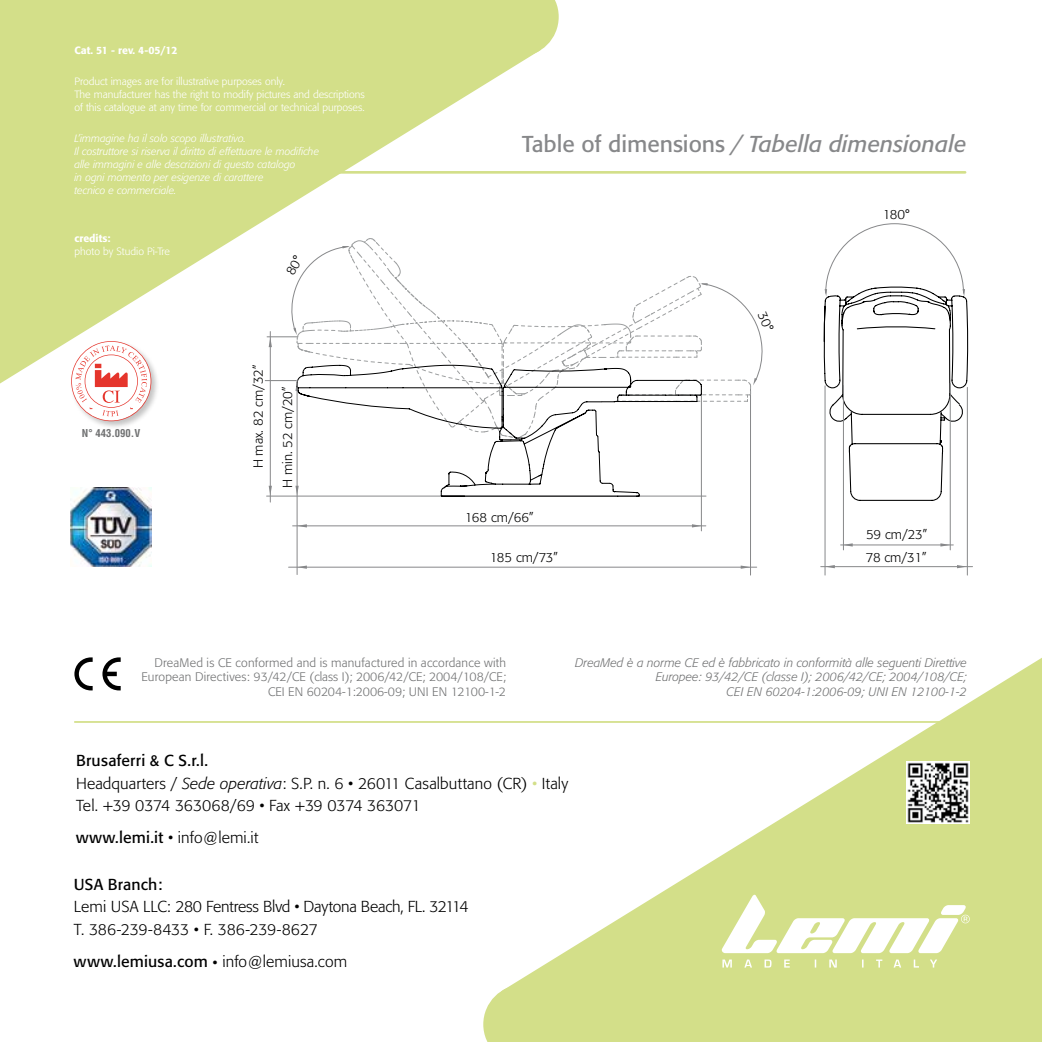
<style>
.page{position:relative;width:1042px;height:1042px;background:#fff}
.page>*{position:absolute;margin:0;border:0;box-sizing:border-box;transform-origin:0 0}
.t1{font:italic 22.75px "Formata";color:#87888a}
.t2{font:300 15.75px/22.8px "Formata";color:#000}
.t3{font:15.75px "Formata";letter-spacing:.01em;color:#000}
.t4{font:300 13.12px "Formata";color:#000}
.t5{font:300 13.12px/24px "Formata";letter-spacing:-.02em;color:#000}
.t6{font:300 12.25px/14.7px "Formata";letter-spacing:.015em;color:#707172;text-align:right}
.t7{font:italic 300 12.25px/14.7px "Formata";color:#707172;text-align:right}
.t8{font:700 condensed 10.67px "Helvetica";color:#707172}
.t9{font:italic 300 10.5px/13.1px "Formata";color:#fff}
.t10{font:300 10.5px/13.1px "Formata";color:#fff}
.t11{font:500 10.5px "Formata";color:#fff}
.s1{font-style:normal}
.s2{font-weight:400}
.s3{font-style:italic}
.s4{color:#d3df89}
</style>
<div class="page">
<svg style="left:0;top:0;width:529px;height:383px;fill:#d3df89"></svg>
<svg style="left:479px;top:0;width:80px;height:57px;background:#d6e192"></svg>
<svg style="left:513px;top:658px;width:529px;height:384px;fill:#d3df89"></svg>
<svg style="left:483px;top:984px;width:80px;height:58px;background:#d6e192"></svg>
<hr style="left:289px;top:171px;width:676px;height:3px;background:#d3df89">
<svg style="left:298px;top:565px;width:9px;height:4px"></svg>
<svg style="left:269px;top:486px;width:3px;height:9px"></svg>
<svg style="left:269px;top:337px;width:3px;height:10px"></svg>
<svg style="left:741px;top:565px;width:9px;height:4px"></svg>
<svg style="left:957px;top:565px;width:10px;height:3px"></svg>
<svg style="left:826px;top:565px;width:9px;height:3px"></svg>
<svg style="left:940px;top:543px;width:10px;height:3px"></svg>
<svg style="left:844px;top:543px;width:9px;height:3px"></svg>
<svg style="left:298px;top:524px;width:9px;height:3px"></svg>
<svg style="left:692px;top:524px;width:9px;height:3px"></svg>
<hr style="left:74px;top:721px;width:894px;height:2px;background:#d3df89">
<div style="left:69px;top:339px;width:91px;height:90px;background:#000;opacity:.24"></div>
<svg style="left:71px;top:341px;width:80px;height:80px"></svg>
<img style="left:71px;top:487px;width:80px;height:79px">
<svg style="left:74px;top:657px;width:19px;height:33px"></svg>
<svg style="left:102px;top:657px;width:19px;height:33px"></svg>
<svg style="left:722px;top:959px;width:215px;height:8px;background:#d9e39a"></svg>
<svg style="left:720px;top:895px;width:250px;height:58px"></svg>
<img style="left:907px;top:761px;width:62px;height:62px">
<hr style="left:267px;top:496px;width:439px;height:1px;background:#87888a">
<hr style="left:270px;top:331px;width:1px;height:171px;background:#87888a">
<hr style="left:267px;top:336px;width:31px;height:1px;background:#87888a">
<hr style="left:265px;top:380px;width:31px;height:1px;background:#87888a">
<hr style="left:289px;top:567px;width:468px;height:1px;background:#87888a">
<hr style="left:701px;top:385px;width:1px;height:146px;background:#87888a">
<hr style="left:750px;top:389px;width:1px;height:186px;background:#87888a">
<hr style="left:821px;top:566px;width:151px;height:1px;background:#87888a">
<hr style="left:825px;top:386px;width:1px;height:189px;background:#87888a">
<hr style="left:843px;top:385px;width:1px;height:165px;background:#87888a">
<hr style="left:950px;top:383px;width:1px;height:167px;background:#87888a">
<hr style="left:840px;top:544px;width:113px;height:1px;background:#87888a">
<hr style="left:293px;top:525px;width:413px;height:1px;background:#87888a">
<svg style="left:823px;top:223px;width:145px;height:278px"></svg>
<hr style="left:967px;top:387px;width:1px;height:188px;background:#87888a">
<hr style="left:297px;top:380px;width:1px;height:194px;background:#87888a">
<svg style="left:286px;top:238px;width:477px;height:259px"></svg>
<p class="t11" style="left:74px;top:44px;width:105px">Cat. 51 - rev. 4-05/12</p>
<p class="t10" style="left:74px;top:75px;width:292px">Product images are for illustrative purposes only.<br>The manufacturer has the right to modify pictures and descriptions of this catalogue at any time for commercial or technical purposes.</p>
<p class="t9" style="left:74px;top:132px;width:246px">L’immagine ha il solo scopo illustrativo.<br>Il costruttore si riserva il diritto di effettuare le modifiche alle immagini e alle descrizioni di questo catalogo<br>in ogni momento per esigenze di carattere<br>tecnico e commerciale.</p>
<h1 class="t1" style="left:522px;top:130px;width:446px"><span class="s1">Table of dimensions</span> / Tabella dimensionale</h1>
<p class="t11" style="left:74px;top:232px;width:38px">credits:</p>
<p class="t10" style="left:74px;top:245px;width:97px">photo by Studio Pi-Tre</p>
<p class="t4" style="left:883px;top:207px;width:29px">180°</p>
<p class="t8" style="left:82px;top:426px;width:60px">N° 443.090.V</p>
<p class="t4" style="left:250px;top:468px;width:105px;rotate:-90deg">H max. 82 cm/32”</p>
<p class="t4" style="left:280px;top:488px;width:103px;rotate:-90deg">H min. 52 cm/20”</p>
<p class="t4" style="left:465px;top:510px;width:70px">168 cm/66”</p>
<p class="t4" style="left:490px;top:550px;width:70px">185 cm/73”</p>
<p class="t5" style="left:866px;top:522px;width:63px">59 cm/23”<br>78 cm/31”</p>
<p class="t6" style="left:142px;top:655px;width:366px">DreaMed is CE conformed and is manufactured in accordance with<br>European Directives: 93/42/CE (class I); 2006/42/CE; 2004/108/CE;<br>CEI EN 60204-1:2006-09; UNI EN 12100-1-2</p>
<p class="t7" style="left:575px;top:655px;width:393px">DreaMed è a norme CE ed è fabbricato in conformità alle seguenti Direttive<br>Europee: 93/42/CE (classe I); 2006/42/CE; 2004/108/CE;<br>CEI EN 60204-1:2006-09; UNI EN 12100-1-2</p>
<p class="t2" style="left:76px;top:749px;width:494px"><span class="s2">Brusaferri &amp; C S.r.l.<br></span>Headquarters / <span class="s3">Sede operativa</span>: S.P. n. 6 • 26011 Casalbuttano (CR) <span class="s4">•</span> Italy<br>Tel. +39 0374 363068/69 • Fax +39 0374 363071</p>
<p class="t2" style="left:76px;top:826px;width:184px"><span class="s2">www.lemi.it</span> • info@lemi.it</p>
<p class="t3" style="left:74px;top:874px;width:90px">USA Branch:</p>
<p class="t2" style="left:74px;top:895px;width:396px">Lemi USA LLC: 280 Fentress Blvd • Daytona Beach, FL. 32114<br>T. 386-239-8433 • F. 386-239-8627</p>
<p class="t2" style="left:74px;top:950px;width:275px"><span class="s2">www.lemiusa.com</span> • info@lemiusa.com</p>
</div>
